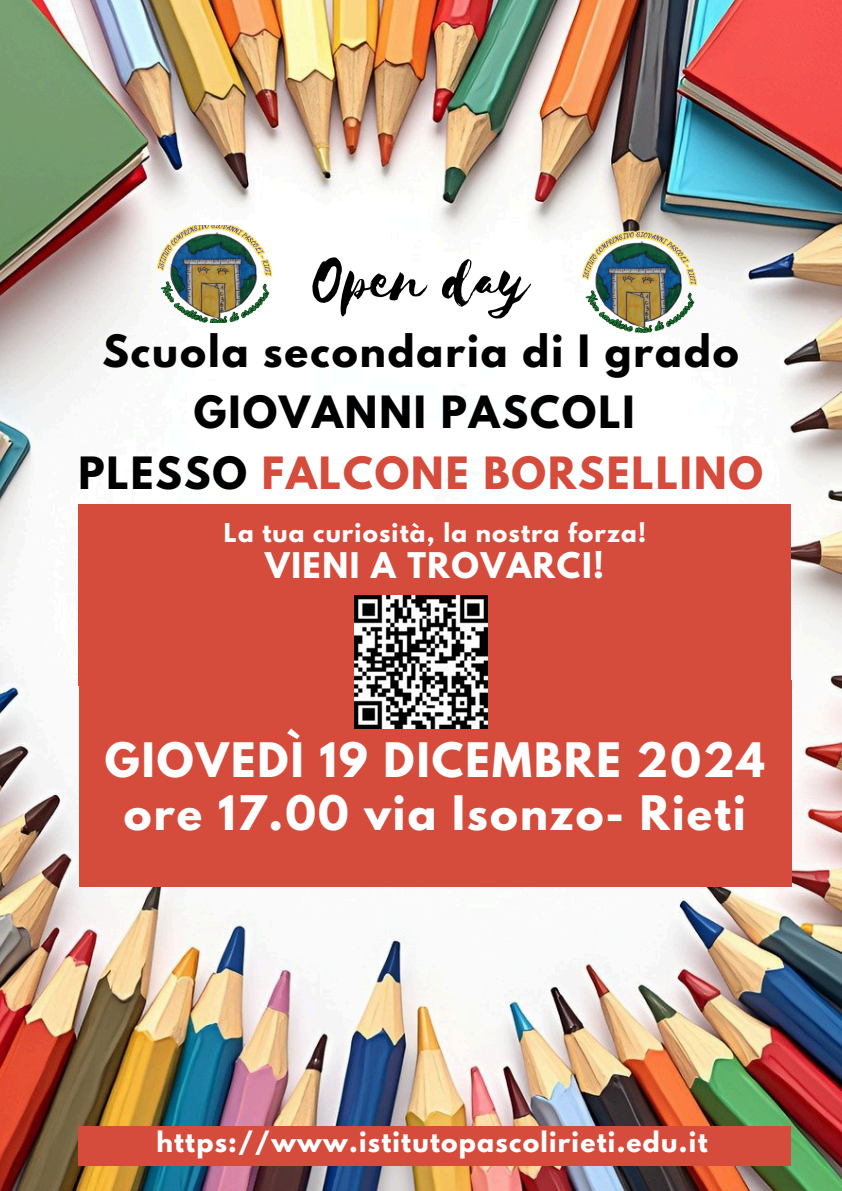
<style>
.page{position:relative;width:842px;height:1191px;background:#fff}
.page>*{position:absolute;margin:0;border:0;box-sizing:border-box;transform-origin:0 0}
.t1{font:67.1px "Selima";color:#000}
.t2{font:700 42.1px/52.5px "League Spartan";letter-spacing:.05em;color:#fff;text-align:center}
.t3{font:700 39.4px/60.8px "League Spartan";letter-spacing:.05em;color:#000;text-align:center}
.t4{font:700 31.3px "League Spartan";letter-spacing:.05em;color:#fff}
.t5{font:700 25px "League Spartan";letter-spacing:.05em;color:#fff}
.t6{font:700 23px "League Spartan";letter-spacing:.05em;color:#fff}
.s1{color:#d54b3c}
</style>
<div class="page">
<img style="left:0;top:0;width:842px;height:1190px">
<div style="left:79px;top:680px;width:712px;height:206px;background:#d54b3c"></div>
<div style="left:79px;top:504px;width:712px;height:182px;background:#d54b3c"></div>
<img style="left:148px;top:225px;width:132px;height:98px">
<img style="left:573px;top:230px;width:132px;height:105px">
<div style="left:79px;top:1126px;width:712px;height:39px;background:#d54b3c"></div>
<img style="left:354px;top:595px;width:133px;height:133px">
<p class="t1" style="left:313px;top:244px;width:217px">Open day</p>
<p class="t3" style="left:78px;top:326px;width:686px">Scuola secondaria di I grado<br>GIOVANNI PASCOLI<br>PLESSO <span class="s1">FALCONE BORSELLINO</span></p>
<p class="t6" style="left:224px;top:521px;width:424px">La tua curiosità, la nostra forza!</p>
<h1 class="t4" style="left:265px;top:550px;width:340px">VIENI A TROVARCI!</h1>
<p class="t2" style="left:105px;top:739px;width:661px">GIOVEDÌ 19 DICEMBRE 2024 ore 17.00 via Isonzo- Rieti</p>
<h2 class="t5" style="left:156px;top:1128px;width:553px">https://www.istitutopascolirieti.edu.it</h2>
</div>
